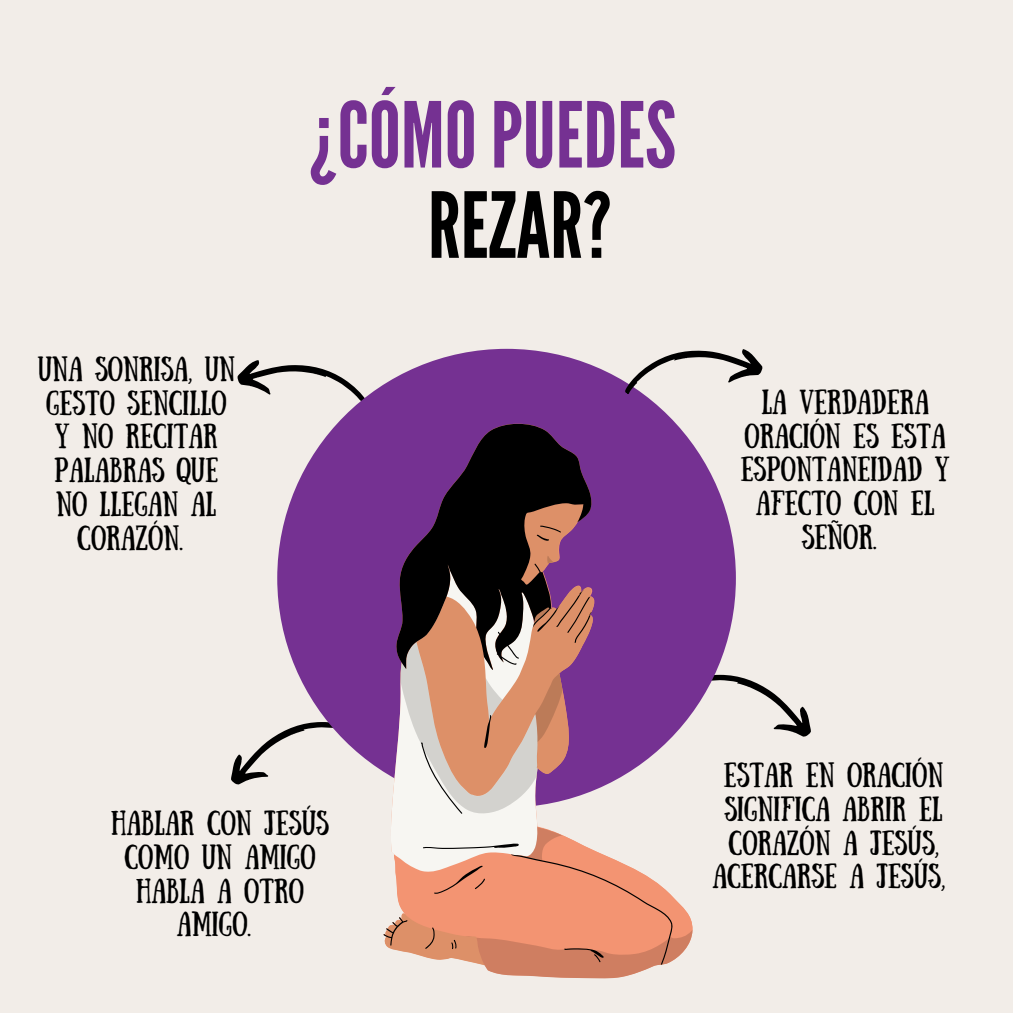
<style>
.page{position:relative;width:1013px;height:1013px;background:#fff}
.page>*{position:absolute;margin:0;border:0;box-sizing:border-box;transform-origin:0 0}
.t1{font:90.62px "League Gothic";color:#000}
.t2{font:90.5px "League Gothic";color:#753192}
.t3{font:24.75px/33.8px "Sunday";color:#000;text-align:center}
</style>
<div class="page">
<div style="left:0;top:0;width:1012px;height:1012px;background:#f2ede8"></div>
<svg style="left:237px;top:360px;width:142px;height:55px"></svg>
<svg style="left:692px;top:653px;width:119px;height:84px"></svg>
<svg style="left:231px;top:700px;width:133px;height:85px"></svg>
<div style="left:277px;top:349px;width:459px;height:458px;background:#753192;border-radius:50%"></div>
<svg style="left:621px;top:349px;width:142px;height:45px"></svg>
<svg style="left:480px;top:713px;width:212px;height:265px"></svg>
<svg style="left:384px;top:423px;width:288px;height:541px"></svg>
<p class="t3" style="left:37px;top:349px;width:199px">UNA SONRISA, UN<br>GESTO SENCILLO<br>Y NO RECITAR<br>PALABRAS QUE<br>NO LLEGAN AL<br>CORAZÓN.</p>
<h2 class="t2" style="left:309px;top:83px;width:369px">¿CÓMOPUEDES</h2>
<h1 class="t1" style="left:428px;top:173px;width:185px">REZAR?</h1>
<p class="t3" style="left:740px;top:382px;width:211px">LA VERDADERA<br>ORACIÓN ES ESTA<br>ESPONTANEIDAD Y<br>AFECTO CON EL<br>SEÑOR.</p>
<p class="t3" style="left:111px;top:803px;width:219px">HABLAR CON JESÚS<br>COMO UN AMIGO<br>HABLA A OTRO<br>AMIGO.</p>
<p class="t3" style="left:712px;top:755px;width:234px">ESTAR EN ORACIÓN<br>SIGNIFICA ABRIR EL<br>CORAZÓN A JESÚS,<br>ACERCARSE A JESÚS,</p>
</div>
